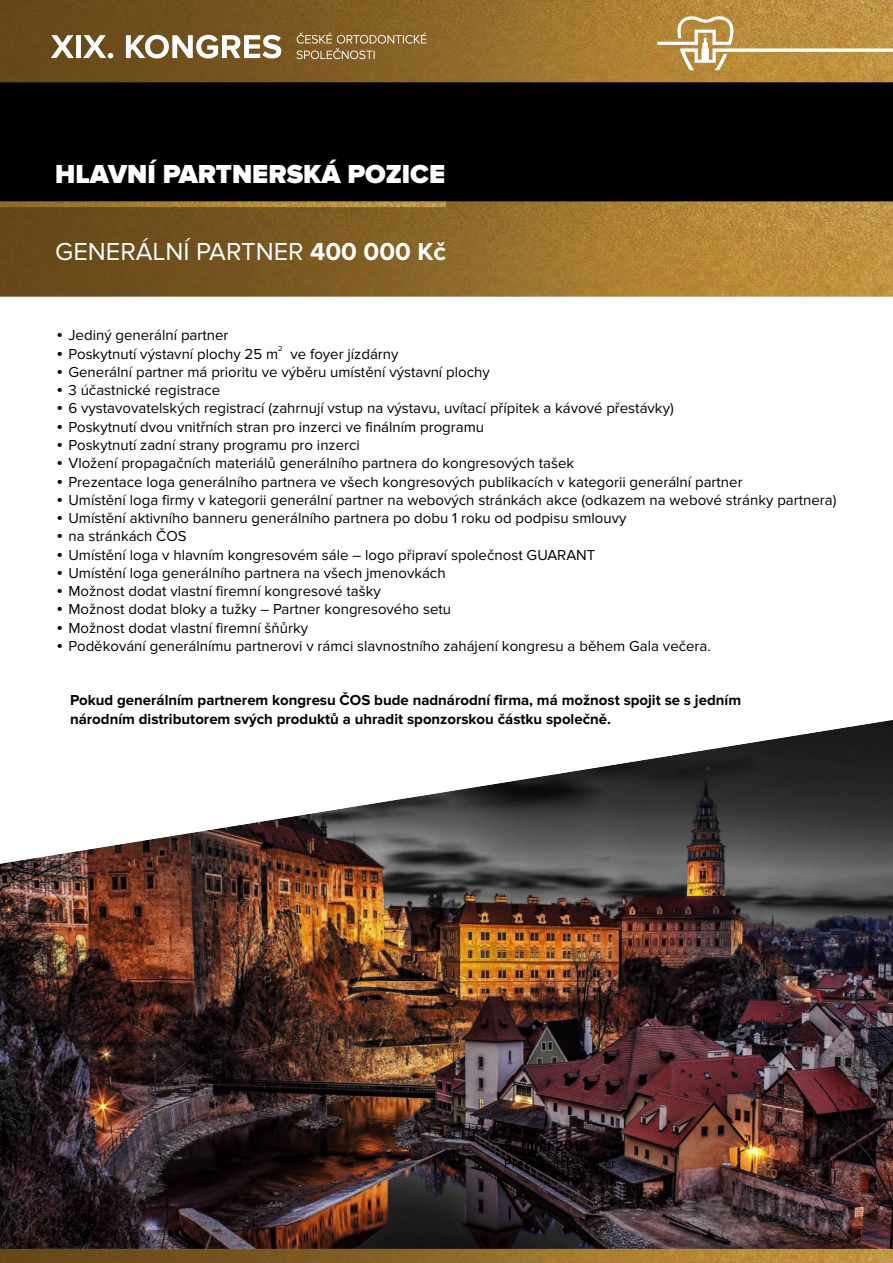
<style>
.page{position:relative;width:893px;height:1263px;background:#fff}
.page>*{position:absolute;margin:0;border:0;box-sizing:border-box;transform-origin:0 0}
.t1{font:700 27px "Proxima Nova";color:#fff}
.t2{font:25.5px "Proxima Nova";color:#fff}
.t3{font:15px "Proxima Nova";color:#000}
.t4{font:700 15px/18.3px "Proxima Nova";color:#000}
.t5{font:7.5px "Proxima Nova";color:#000}
.s1{font-weight:700}
.s2{font-family:"Nimbus CEZ";font-weight:900}
</style>
<div class="page">
<img style="left:0;top:0;width:893px;height:1263px">
<svg style="left:0;top:297px;width:893px;height:569px"></svg>
<svg style="left:51px;top:35px;width:230px;height:23px"></svg>
<svg style="left:297px;top:33px;width:129px;height:26px;background:#957847"></svg>
<svg style="left:657px;top:13px;width:236px;height:57px;background:#c29b54"></svg>
<svg style="left:505px;top:1140px;width:110px;height:30px;background:#160f13"></svg>
<h1 class="t1" style="left:55px;top:162px;width:391px">HLAVNÍ PARTNERSKÁ POZICE</h1>
<h2 class="t2" style="left:55px;top:240px;width:393px">GENERÁLNÍ PARTNER <span class="s1">400 000 Kč</span></h2>
<p class="t3" style="left:55px;top:328px;width:175px"><span class="s2">•</span> Jediný generální partner</p>
<p class="t3" style="left:55px;top:347px;width:345px"><span class="s2">•</span> Poskytnutí výstavní plochy 25 m ve foyer jízdárny</p>
<p class="t3" style="left:55px;top:365px;width:437px"><span class="s2">•</span> Generální partner má prioritu ve výběru umístění výstavní plochy</p>
<p class="t3" style="left:55px;top:383px;width:167px"><span class="s2">•</span> 3 účastnické registrace</p>
<p class="t3" style="left:55px;top:402px;width:620px"><span class="s2">•</span> 6 vystavovatelských registrací (zahrnují vstup na výstavu, uvítací přípitek a kávové přestávky)</p>
<p class="t3" style="left:55px;top:420px;width:431px"><span class="s2">•</span> Poskytnutí dvou vnitřních stran pro inzerci ve finálním programu</p>
<p class="t3" style="left:55px;top:438px;width:307px"><span class="s2">•</span> Poskytnutí zadní strany programu pro inzerci</p>
<p class="t3" style="left:55px;top:456px;width:521px"><span class="s2">•</span> Vložení propagačních materiálů generálního partnera do kongresových tašek</p>
<p class="t3" style="left:55px;top:475px;width:689px"><span class="s2">•</span> Prezentace loga generálního partnera ve všech kongresových publikacích v kategorii generální partner</p>
<p class="t3" style="left:55px;top:493px;width:783px"><span class="s2">•</span> Umístění loga firmy v kategorii generální partner na webových stránkách akce (odkazem na webové stránky partnera)</p>
<p class="t3" style="left:55px;top:511px;width:573px"><span class="s2">•</span> Umístění aktivního banneru generálního partnera po dobu 1 roku od podpisu smlouvy</p>
<p class="t3" style="left:55px;top:529px;width:133px"><span class="s2">•</span> na stránkách ČOS</p>
<p class="t3" style="left:55px;top:548px;width:542px"><span class="s2">•</span> Umístění loga v hlavním kongresovém sále – logo připraví společnost GUARANT</p>
<p class="t3" style="left:55px;top:566px;width:392px"><span class="s2">•</span> Umístění loga generálního partnera na všech jmenovkách</p>
<p class="t3" style="left:55px;top:584px;width:327px"><span class="s2">•</span> Možnost dodat vlastní firemní kongresové tašky</p>
<p class="t3" style="left:55px;top:603px;width:398px"><span class="s2">•</span> Možnost dodat bloky a tužky – Partner kongresového setu</p>
<p class="t3" style="left:55px;top:621px;width:255px"><span class="s2">•</span> Možnost dodat vlastní firemní šňůrky</p>
<p class="t3" style="left:55px;top:639px;width:658px"><span class="s2">•</span> Poděkování generálnímu partnerovi v rámci slavnostního zahájení kongresu a během Gala večera.</p>
<p class="t5" style="left:278px;top:345px;width:6px">2</p>
<p class="t4" style="left:70px;top:692px;width:673px">Pokud generálním partnerem kongresu ČOS bude nadnárodní firma, má možnost spojit se s jedním národním distributorem svých produktů a uhradit sponzorskou částku společně.</p>
</div>
